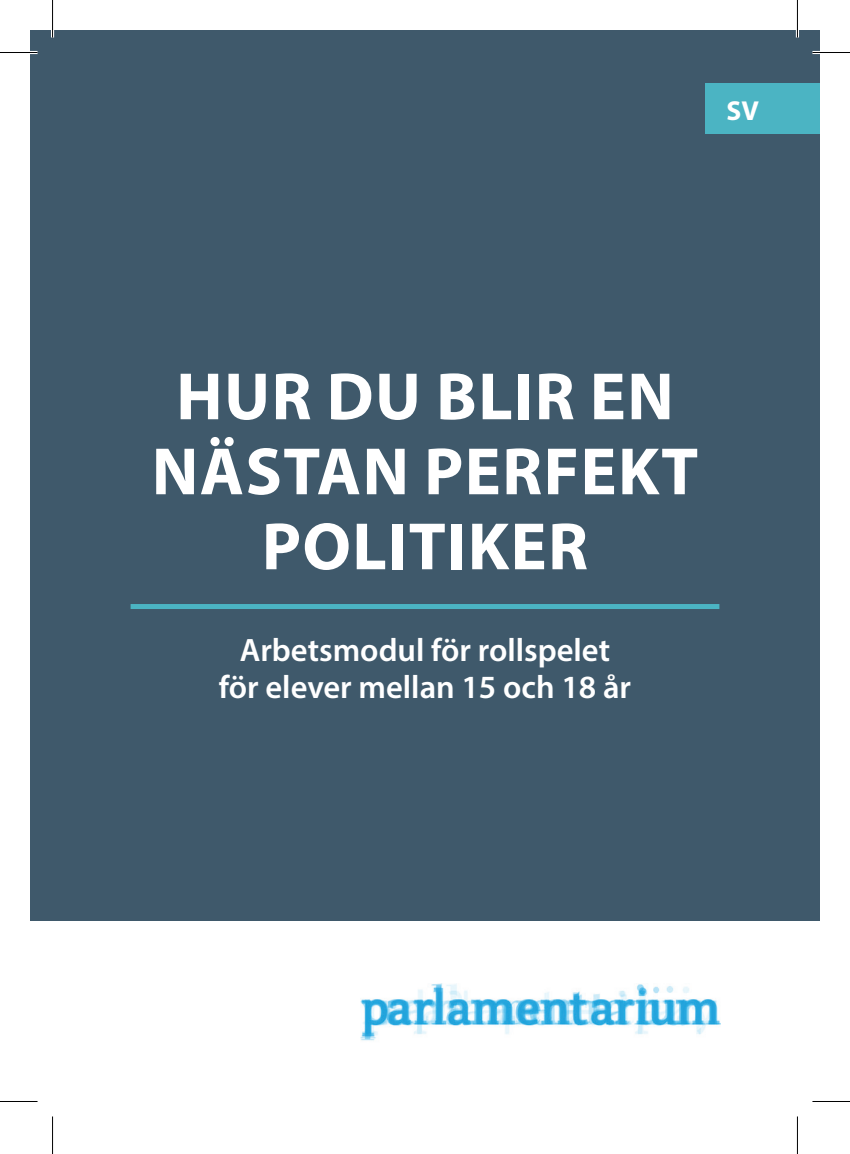
<style>
.page{position:relative;width:850px;height:1154px;background:#fff}
.page>*{position:absolute;margin:0;border:0;box-sizing:border-box;transform-origin:0 0}
.t1{font:700 67.5px/75px "Myriad Pro";letter-spacing:.02em;color:#fff;text-align:center}
.t2{font:600 32.5px/37.5px "Myriad Pro";color:#fff;text-align:center}
.t3{font:700 27.5px "Myriad Pro";color:#fff}
</style>
<div class="page">
<div style="left:30px;top:30px;width:789px;height:891px;background:#3f596b"></div>
<div style="left:130px;top:604px;width:589px;height:5px;background:#4bb4c3"></div>
<img style="left:360px;top:984px;width:360px;height:57px">
<div style="left:704px;top:84px;width:115px;height:50px;background:#4bb4c3"></div>
<hr style="left:0;top:51px;width:38px;height:3px;background:#fff">
<hr style="left:812px;top:51px;width:37px;height:3px;background:#fff">
<hr style="left:51px;top:0;width:3px;height:38px;background:#fff">
<hr style="left:795px;top:0;width:3px;height:38px;background:#fff">
<hr style="left:0;top:52px;width:38px;height:1px;background:#000">
<hr style="left:812px;top:52px;width:37px;height:1px;background:#000">
<hr style="left:0;top:1101px;width:38px;height:1px;background:#000">
<hr style="left:812px;top:1101px;width:37px;height:1px;background:#000">
<hr style="left:52px;top:0;width:1px;height:38px;background:#000">
<hr style="left:52px;top:1116px;width:1px;height:38px;background:#000">
<hr style="left:796px;top:0;width:1px;height:38px;background:#000">
<hr style="left:796px;top:1116px;width:1px;height:38px;background:#000">
<p class="t3" style="left:726px;top:93px;width:34px">SV</p>
<h1 class="t1" style="left:152px;top:357px;width:547px">HUR DU BLIR EN<br>NÄSTAN PERFEKT<br>POLITIKER</h1>
<p class="t2" style="left:219px;top:630px;width:413px">Arbetsmodul för rollspelet för elever mellan 15 och 18 år</p>
</div>
